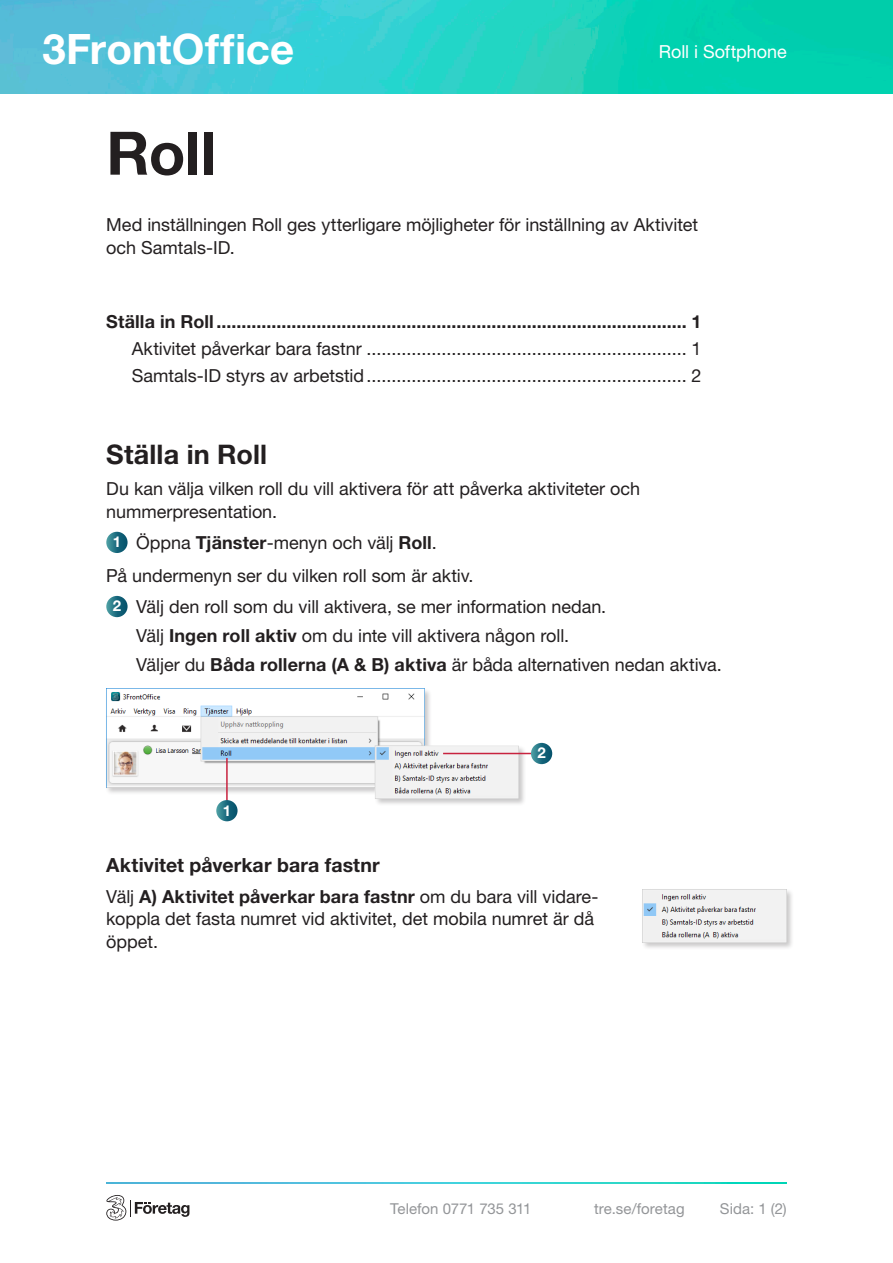
<style>
.page{position:relative;width:893px;height:1263px;background:#fff}
.page>*{position:absolute;margin:0;border:0;box-sizing:border-box;transform-origin:0 0}
.Kapitelrubrik{font:700 60px "Helvetica Neue LT Std";color:#231f20}
.t1{font:700 42px "Helvetica Neue LT Std";letter-spacing:.005em;color:#fff}
.Rubrik_2{font:700 27px "Helvetica Neue LT Std";letter-spacing:.005em;color:#231f20}
.Rubrik_3{font:700 19.5px "Helvetica Neue LT Std";letter-spacing:.005em;color:#231f20}
.Brödtext{font:18px/22.5px "Helvetica Neue LT Std";letter-spacing:-.005em;color:#231f20}
.Steg_för_steg{font:18px "Helvetica Neue LT Std";letter-spacing:-.005em;color:#231f20}
.Innehåll_2{font:18px "Helvetica Neue LT Std";color:#231f20}
.Innehåll_1{font:700 18px "Helvetica Neue LT Std";letter-spacing:.005em;color:#231f20}
.t2{font:18px "Helvetica Neue LT Std";letter-spacing:-.005em;color:#fff}
.t3{font:15px "Helvetica Neue LT Std";letter-spacing:.005em;color:#939598}
.Bildrubrik{font:700 15px "Helvetica Neue LT Std";color:#fff}
.s1{font-weight:700}
</style>
<div class="page">
<svg style="left:106px;top:1195px;width:83px;height:25px"></svg>
<img style="left:106px;top:1182px;width:681px;height:2px">
<img style="left:0;top:0;width:893px;height:94px">
<svg style="left:106px;top:532px;width:22px;height:21px"></svg>
<svg style="left:106px;top:596px;width:22px;height:21px"></svg>
<div style="left:106px;top:688px;width:420px;height:118px;background:#231f20;opacity:.25"></div>
<img style="left:106px;top:689px;width:413px;height:109px">
<hr style="left:443px;top:753px;width:96px;height:1px;background:#c8233f">
<svg style="left:531px;top:743px;width:21px;height:21px"></svg>
<hr style="left:226px;top:758px;width:2px;height:52px;background:#c8233f">
<svg style="left:216px;top:800px;width:22px;height:21px"></svg>
<div style="left:641px;top:888px;width:154px;height:62px;background:#231f20;opacity:.25"></div>
<img style="left:643px;top:890px;width:144px;height:52px">
<h2 class="t1" style="left:43px;top:23px;width:253px">3FrontOffice</h2>
<p class="t2" style="left:659px;top:40px;width:129px">Roll i Softphone</p>
<p class="t2" style="left:756px;top:51px;width:32px">Roll</p>
<p class="Kapitelrubrik" style="left:106px;top:116px;width:111px">Roll</p>
<p class="Brödtext" style="left:106px;top:213px;width:593px">Med inställningen Roll ges ytterligare möjligheter för inställning av Aktivitet och Samtals-ID.</p>
<p class="Innehåll_1" style="left:106px;top:311px;width:597px">Ställa in Roll .............................................................................................. 1</p>
<p class="Innehåll_2" style="left:132px;top:338px;width:571px">Aktivitet påverkar bara fastnr ................................................................ 1</p>
<p class="Innehåll_2" style="left:132px;top:365px;width:571px">Samtals-ID styrs av arbetstid................................................................ 2</p>
<p class="Rubrik_2" style="left:106px;top:438px;width:162px">Ställa in Roll</p>
<p class="Brödtext" style="left:106px;top:477px;width:535px">Du kan välja vilken roll du vill aktivera för att påverka aktiviteter och nummerpresentation.</p>
<p class="Bildrubrik" style="left:113px;top:533px;width:10px">1</p>
<p class="Steg_för_steg" style="left:136px;top:532px;width:302px">Öppna <span class="s1">Tjänster</span>-menyn och välj <span class="s1">Roll</span>.</p>
<p class="Brödtext" style="left:106px;top:564px;width:369px">På undermenyn ser du vilken roll som är aktiv.</p>
<p class="Bildrubrik" style="left:113px;top:597px;width:10px">2</p>
<p class="Steg_för_steg" style="left:136px;top:596px;width:472px">Välj den roll som du vill aktivera, se mer information nedan.</p>
<p class="Steg_för_steg" style="left:136px;top:625px;width:434px">Välj <span class="s1">Ingen roll aktiv</span> om du inte vill aktivera någon roll.</p>
<p class="Steg_för_steg" style="left:136px;top:653px;width:587px">Väljer du <span class="s1">Båda rollerna (A &amp; B) aktiva</span> är båda alternativen nedan aktiva.</p>
<p class="Bildrubrik" style="left:223px;top:801px;width:10px">1</p>
<p class="Bildrubrik" style="left:537px;top:744px;width:10px">2</p>
<p class="Rubrik_3" style="left:106px;top:852px;width:275px">Aktivitet påverkar bara fastnr</p>
<p class="Brödtext" style="left:106px;top:885px;width:494px">Välj <span class="s1">A) Aktivitet påverkar bara fastnr</span> om du bara vill vidare&shy;koppla det fasta numret vid aktivitet, det mobila numret är då öppet.</p>
<p class="t3" style="left:390px;top:1200px;width:143px">Telefon 0771 735 311</p>
<p class="t3" style="left:594px;top:1200px;width:92px">tre.se/foretag</p>
<p class="t3" style="left:720px;top:1200px;width:68px">Sida: 1 (2)</p>
</div>
